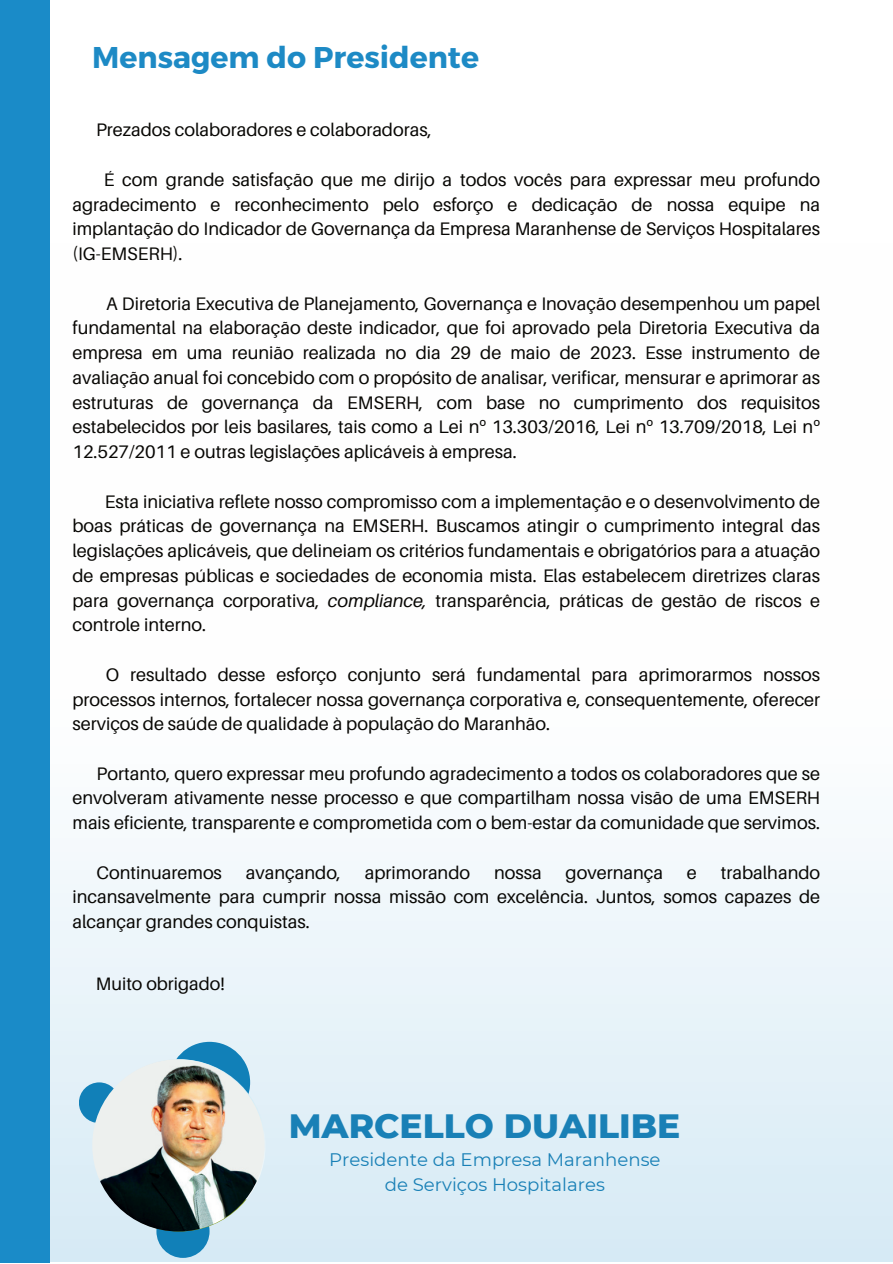
<style>
.page{position:relative;width:893px;height:1264px;background:#fff}
.page>*{position:absolute;margin:0;border:0;box-sizing:border-box;transform-origin:0 0}
.t1{font:800 34.35px "Montserrat";color:#1980b6}
.t2{font:700 30px "Montserrat";color:#1d8ac5}
.t3{font:18.15px/24.8px "Aileron";color:#080704;text-align:justify}
.t4{font:18.15px/25px "Montserrat";color:#1980b6;text-align:center}
.t5{font:18px "Aileron";color:#080704}
.s1{font-family:"Noto Sans"}
.s2{font-style:italic}
</style>
<div class="page">
<svg style="left:50px;top:852px;width:842px;height:410px;fill:#e6f2f8"></svg>
<div style="left:0;top:0;width:50px;height:1262px;background:#1a8bc8"></div>
<div style="left:169px;top:1041px;width:81px;height:81px;background:#1180b8;border-radius:50%"></div>
<div style="left:156px;top:1204px;width:53px;height:53px;background:#1180b8;border-radius:50%"></div>
<div style="left:79px;top:1082px;width:41px;height:41px;background:#1180b8;border-radius:50%"></div>
<img style="left:92px;top:1059px;width:172px;height:172px;border-radius:50%">
<h2 class="t2" style="left:92px;top:39px;width:388px">Mensagem do Presidente</h2>
<p class="t3" style="left:96px;top:118px;width:337px">Prezados colaboradores e colaboradoras,</p>
<p class="t3" style="left:72px;top:167px;width:749px;text-indent:31px">É com grande satisfação que me dirijo a todos vocês para expressar meu profundo agradecimento e reconhecimento pelo esforço e dedicação de nossa equipe na implantação do Indicador de Governança da Empresa Maranhense de Serviços Hospitalares (IG-EMSERH).</p>
<p class="t3" style="left:72px;top:291px;width:749px;text-indent:34px">A Diretoria Executiva de Planejamento, Governança e Inovação desempenhou um papel fundamental na elaboração deste indicador, que foi aprovado pela Diretoria Executiva da empresa em uma reunião realizada no dia 29 de maio de 2023. Esse instrumento de avaliação anual foi concebido com o propósito de analisar, verificar, mensurar e aprimorar as estruturas de governança da EMSERH, com base no cumprimento dos requisitos estabelecidos por leis basilares, tais como a Lei n<span class="s1">º</span> 13.303/2016, Lei n<span class="s1">º</span> 13.709/2018, Lei n<span class="s1">º </span>12.527/2011 e outras legislações aplicáveis à empresa.</p>
<p class="t3" style="left:72px;top:489px;width:749px;text-indent:32px">Esta iniciativa reflete nosso compromisso com a implementação e o desenvolvimento de boas práticas de governança na EMSERH. Buscamos atingir o cumprimento integral das legislações aplicáveis, que delineiam os critérios fundamentais e obrigatórios para a atuação de empresas públicas e sociedades de economia mista. Elas estabelecem diretrizes claras para governança corporativa, <span class="s2">compliance,</span> transparência, práticas de gestão de riscos e controle interno.</p>
<p class="t3" style="left:72px;top:662px;width:749px;text-indent:33px">O resultado desse esforço conjunto será fundamental para aprimorarmos nossos processos internos, fortalecer nossa governança corporativa e, consequentemente, oferecer serviços de saúde de qualidade à população do Maranhão.</p>
<p class="t3" style="left:72px;top:761px;width:749px;text-indent:24px">Portanto, quero expressar meu profundo agradecimento a todos os colaboradores que se envolveram ativamente nesse processo e que compartilham nossa visão de uma EMSERH mais eficiente, transparente e comprometida com o bem-estar da comunidade que servimos.</p>
<p class="t3" style="left:96px;top:860px;width:127px">Continuaremos</p>
<p class="t3" style="left:246px;top:860px;width:97px">avançando,</p>
<p class="t3" style="left:365px;top:860px;width:107px">aprimorando</p>
<p class="t3" style="left:494px;top:860px;width:49px">nossa</p>
<p class="t3" style="left:565px;top:860px;width:99px">governança</p>
<p class="t3" style="left:687px;top:860px;width:11px">e</p>
<p class="t3" style="left:72px;top:860px;width:749px;text-indent:648px">trabalhando incansavelmente para cumprir nossa missão com excelência. Juntos, somos capazes de alcançar grandes conquistas.</p>
<p class="t5" style="left:96px;top:973px;width:130px">Muito obrigado!</p>
<h1 class="t1" style="left:289px;top:1100px;width:393px">MARCELLO DUAILIBE</h1>
<p class="t4" style="left:329px;top:1146px;width:333px">Presidente da Empresa Maranhense de Serviços Hospitalares</p>
</div>
